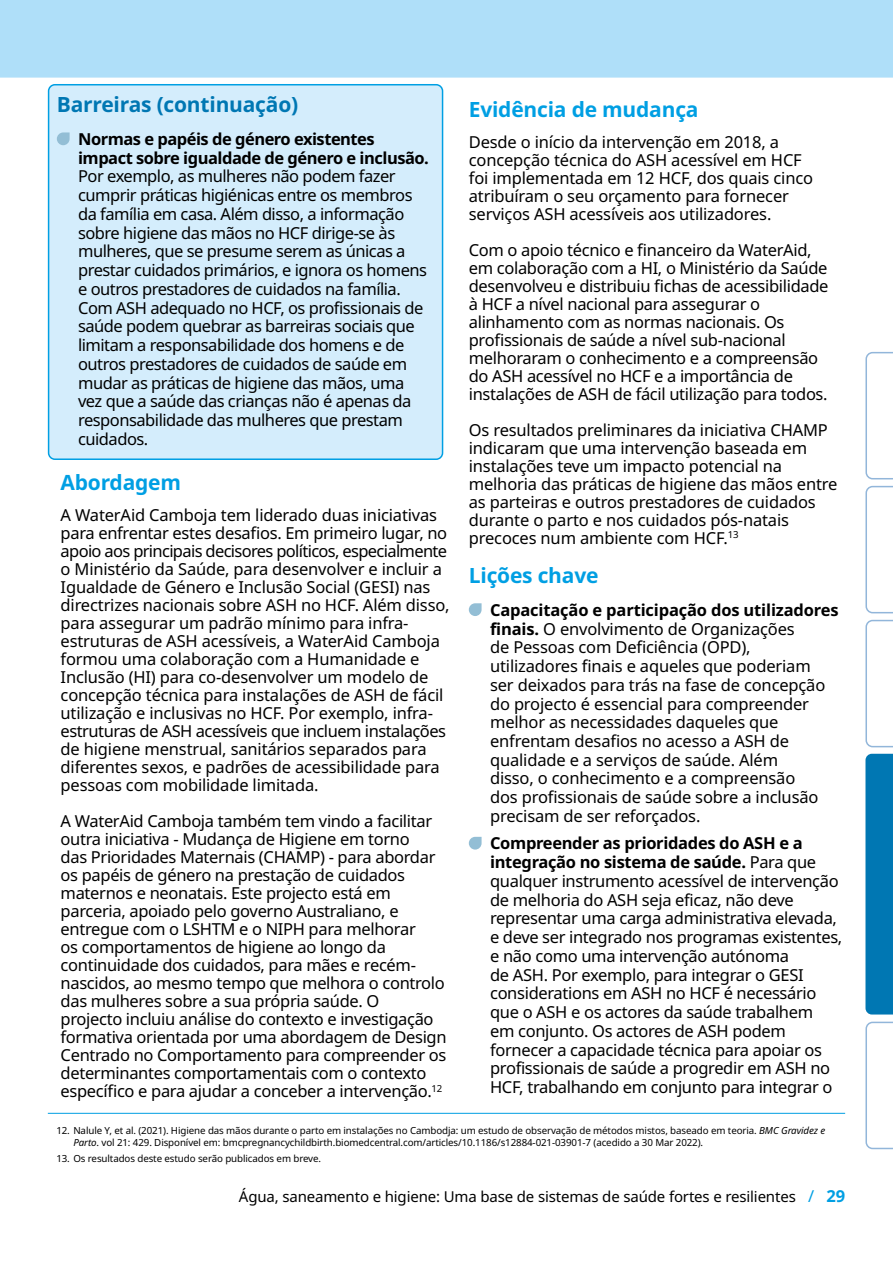
<style>
.page{position:relative;width:893px;height:1263px;background:#fff}
.page>*{position:absolute;margin:0;border:0;box-sizing:border-box;transform-origin:0 0}
.Body_text_heading{font:700 21px "Noto Sans";letter-spacing:-.01em;color:#009fe3}
.Body_text_heading-2{font:700 21px "Noto Sans";letter-spacing:-.01em;color:#0077b3}
.Body_Copy_11_13{font:16.5px/18px "Noto Sans";letter-spacing:-.02em;color:#000}
.Bullets{font:16.5px/18.8px "Noto Sans";letter-spacing:-.02em;color:#000}
.t1{font:15px "Noto Sans";letter-spacing:-.01em;color:#000}
.t2{font:9.75px/12px "Noto Sans";letter-spacing:-.01em;color:#000}
.s1{font-weight:700}
.s2{font-style:italic}
.s3{font-size:16.5px;color:#009fe3}
.s4{font-weight:700;font-size:16.5px;color:#009fe3}
</style>
<div class="page">
<div style="left:0;top:0;width:893px;height:78px;background:#afdff9"></div>
<svg style="left:469px;top:603px;width:13px;height:13px"></svg>
<svg style="left:469px;top:837px;width:13px;height:12px"></svg>
<hr style="left:48px;top:1113px;width:797px;height:1px;background:#009fe3">
<svg style="left:865px;top:352px;width:28px;height:127px"></svg>
<svg style="left:865px;top:486px;width:28px;height:127px"></svg>
<svg style="left:865px;top:620px;width:28px;height:127px"></svg>
<div style="left:865px;top:754px;width:28px;height:260px;background:#0077b3"></div>
<svg style="left:865px;top:1022px;width:28px;height:127px"></svg>
<div style="left:49px;top:85px;width:394px;height:374px;background:#d4edfc;border-radius:6px"></div>
<svg style="left:57px;top:132px;width:13px;height:13px"></svg>
<div style="left:48px;top:84px;width:395px;height:376px;border:2px solid #009fe3;border-radius:6px"></div>
<p class="Body_text_heading-2" style="left:57px;top:90px;width:243px">Barreiras (continuação)</p>
<p class="Bullets" style="left:78px;top:130px;width:352px"><span class="s1">Normas e papéis de género existentes impact sobre igualdade de género e inclusão.<br></span>Por exemplo, as mulheres não podem fazer cumprir práticas higiénicas entre os membros da família em casa. Além disso, a informação sobre higiene das mãos no HCF dirige-se às mulheres, que se presume serem as únicas a prestar cuidados primários, e ignora os homens e outros prestadores de cuidados na família.<br>Com ASH adequado no HCF, os profissionais de saúde podem quebrar as barreiras sociais que limitam a responsabilidade dos homens e de outros prestadores de cuidados de saúde em mudar as práticas de higiene das mãos, uma vez que a saúde das crianças não é apenas da responsabilidade das mulheres que prestam cuidados.</p>
<p class="Body_text_heading" style="left:469px;top:94px;width:231px">Evidência de mudança</p>
<p class="Body_Copy_11_13" style="left:469px;top:133px;width:346px">Desde o início da intervenção em 2018, a concepção técnica do ASH acessível em HCF foi implementada em 12 HCF, dos quais cinco atribuíram o seu orçamento para fornecer serviços ASH acessíveis aos utilizadores.</p>
<p class="Body_Copy_11_13" style="left:469px;top:241px;width:361px">Com o apoio técnico e financeiro da WaterAid, em colaboração com a HI, o Ministério da Saúde desenvolveu e distribuiu fichas de acessibilidade à HCF a nível nacional para assegurar o alinhamento com as normas nacionais. Os profissionais de saúde a nível sub-nacional melhoraram o conhecimento e a compreensão do ASH acessível no HCF e a importância de instalações de ASH de fácil utilização para todos.</p>
<p class="Body_Copy_11_13" style="left:469px;top:421px;width:370px">Os resultados preliminares da iniciativa CHAMP indicaram que uma intervenção baseada em instalações teve um impacto potencial na melhoria das práticas de higiene das mãos entre as parteiras e outros prestadores de cuidados durante o parto e nos cuidados pós-natais precoces num ambiente com HCF.<sup>13</sup></p>
<p class="Body_text_heading" style="left:469px;top:561px;width:131px">Lições chave</p>
<p class="Bullets" style="left:490px;top:601px;width:350px"><span class="s1">Capacitação e participação dos utilizadores finais.</span> O envolvimento de Organizações<br>de Pessoas com Deficiência (OPD), utilizadores finais e aqueles que poderiam<br>ser deixados para trás na fase de concepção do projecto é essencial para compreender melhor as necessidades daqueles que enfrentam desafios no acesso a ASH de qualidade e a serviços de saúde. Além<br>disso, o conhecimento e a compreensão<br>dos profissionais de saúde sobre a inclusão precisam de ser reforçados.</p>
<p class="Bullets" style="left:490px;top:834px;width:354px"><span class="s1">Compreender as prioridades do ASH e a integração no sistema de saúde.</span> Para que qualquer instrumento acessível de intervenção de melhoria do ASH seja eficaz, não deve representar uma carga administrativa elevada, e deve ser integrado nos programas existentes, e não como uma intervenção autónoma<br>de ASH. Por exemplo, para integrar o GESI considerations em ASH no HCF é necessário que o ASH e os actores da saúde trabalhem<br>em conjunto. Os actores de ASH podem fornecer a capacidade técnica para apoiar os profissionais de saúde a progredir em ASH no HCF, trabalhando em conjunto para integrar o</p>
<p class="t2" style="left:73px;top:1124px;width:753px;text-indent:-17px">12. Nalule Y, et al. (2021). Higiene das mãos durante o parto em instalações no Cambodja: um estudo de observação de métodos mistos, baseado em teoria. <span class="s2">BMC Gravidez e<br>Parto</span>. vol 21: 429. Disponível em: bmcpregnancychildbirth.biomedcentral.com/articles/10.1186/s12884-021-03901-7 (acedido a 30 Mar 2022).</p>
<p class="t2" style="left:56px;top:1153px;width:266px">13. Os resultados deste estudo serão publicados em breve.</p>
<p class="Body_text_heading" style="left:61px;top:467px;width:122px">Abordagem</p>
<p class="Body_Copy_11_13" style="left:61px;top:506px;width:391px">A WaterAid Camboja tem liderado duas iniciativas para enfrentar estes desafios. Em primeiro lugar, no apoio aos principais decisores políticos, especialmente o Ministério da Saúde, para desenvolver e incluir a Igualdade de Género e Inclusão Social (GESI) nas directrizes nacionais sobre ASH no HCF. Além disso, para assegurar um padrão mínimo para infra&shy;estruturas de ASH acessíveis, a WaterAid Camboja formou uma colaboração com a Humanidade e Inclusão (HI) para co-desenvolver um modelo de concepção técnica para instalações de ASH de fácil utilização e inclusivas no HCF. Por exemplo, infra&shy;estruturas de ASH acessíveis que incluem instalações de higiene menstrual, sanitários separados para diferentes sexos, e padrões de acessibilidade para pessoas com mobilidade limitada.</p>
<p class="Body_Copy_11_13" style="left:61px;top:812px;width:388px">A WaterAid Camboja também tem vindo a facilitar outra iniciativa - Mudança de Higiene em torno<br>das Prioridades Maternais (CHAMP) - para abordar os papéis de género na prestação de cuidados maternos e neonatais. Este projecto está em parceria, apoiado pelo governo Australiano, e entregue com o LSHTM e o NIPH para melhorar<br>os comportamentos de higiene ao longo da continuidade dos cuidados, para mães e recém&shy;nascidos, ao mesmo tempo que melhora o controlo das mulheres sobre a sua própria saúde. O<br>projecto incluiu análise do contexto e investigação formativa orientada por uma abordagem de Design Centrado no Comportamento para compreender os determinantes comportamentais com o contexto específico e para ajudar a conceber a intervenção.<sup>12</sup></p>
<p class="t1" style="left:239px;top:1186px;width:608px">Água, saneamento e higiene: Uma base de sistemas de saúde fortes e resilientes <span class="s3">/</span> <span class="s4">29</span></p>
</div>
